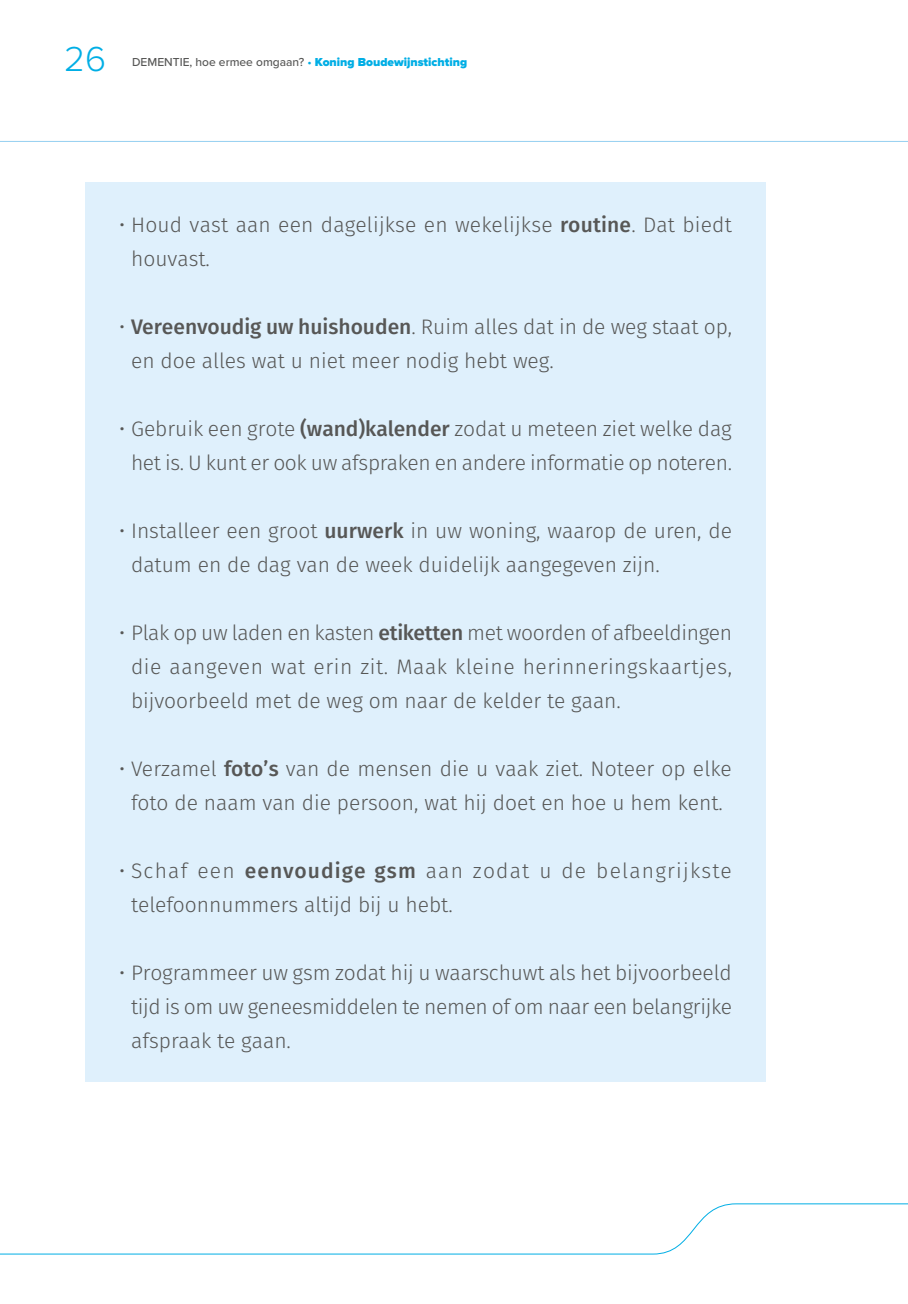
<style>
.page{position:relative;width:908px;height:1304px;background:#fff}
.page>*{position:absolute;margin:0;border:0;box-sizing:border-box;transform-origin:0 0}
.t1{font:300 36px "Proxima Nova";color:#00aee5}
.t2{font:300 21px/34px "Fira Sans";color:#575756}
.t3{font:300 21px/34px "Fira Sans";letter-spacing:.05em;color:#575756}
.t4{font:500 12px "Proxima Nova";color:#575756}
.s1{color:#00aee5}
.s2{font-weight:900;color:#00aee5}
.s3{font-weight:500}
</style>
<div class="page">
<svg style="left:0;top:1203px;width:907px;height:52px"></svg>
<svg style="left:0;top:141px;width:907px;height:1px"></svg>
<div style="left:85px;top:182px;width:680px;height:117px;background:#dff0fc"></div>
<div style="left:85px;top:284px;width:680px;height:117px;background:#dff0fc"></div>
<div style="left:85px;top:386px;width:680px;height:117px;background:#dff0fc"></div>
<div style="left:85px;top:488px;width:680px;height:117px;background:#dff0fc"></div>
<div style="left:85px;top:590px;width:680px;height:151px;background:#dff0fc"></div>
<div style="left:85px;top:726px;width:680px;height:117px;background:#dff0fc"></div>
<div style="left:85px;top:828px;width:680px;height:117px;background:#dff0fc"></div>
<div style="left:85px;top:930px;width:680px;height:151px;background:#dff0fc"></div>
<h1 class="t1" style="left:64px;top:32px;width:43px">26</h1>
<p class="t4" style="left:132px;top:53px;width:336px">DEMENTIE, hoe ermee omgaan? <span class="s1">•</span> <span class="s2">Koning Boudewijnstichting</span></p>
<p class="t2" style="left:131px;top:208px;width:602px;text-indent:-12px">• Houd vast aan een dagelijkse en wekelijkse <span class="s3">routine</span>. Dat biedt houvast.</p>
<p class="t2" style="left:131px;top:310px;width:602px;text-indent:-12px">• <span class="s3">Vereenvoudig uw huishouden</span>. Ruim alles dat in de weg staat op, en doe alles wat u niet meer nodig hebt weg.</p>
<p class="t2" style="left:119px;top:412px;width:614px;text-align:center">• Gebruik een grote <span class="s3">(wand)kalender</span> zodat u meteen ziet welke dag het is. U kunt er ook uw afspraken en andere informatie op noteren.</p>
<p class="t2" style="left:131px;top:514px;width:602px;text-indent:-12px">• Installeer een groot <span class="s3">uurwerk</span> in uw woning, waarop de uren, de datum en de dag van de week duidelijk aangegeven zijn.</p>
<p class="t2" style="left:131px;top:616px;width:602px;text-align:justify;text-indent:-12px">• Plak op uw laden en kasten <span class="s3">etiketten</span> met woorden of afbeeldingen die aangeven wat erin zit. Maak kleine herinneringskaartjes, bijvoorbeeld met de weg om naar de kelder te gaan.</p>
<p class="t2" style="left:119px;top:752px;width:614px;text-align:center">• Verzamel <span class="s3">foto’s</span> van de mensen die u vaak ziet. Noteer op elke foto de naam van die persoon, wat hij doet en hoe u hem kent.</p>
<p class="t3" style="left:131px;top:854px;width:602px;text-indent:-12px">• Schaf een <span class="s3">eenvoudige gsm</span> aan zodat u de belangrijkste telefoonnummers altijd bij u hebt.</p>
<p class="t2" style="left:131px;top:956px;width:602px;text-align:justify;text-indent:-12px">• Programmeer uw gsm zodat hij u waarschuwt als het bijvoorbeeld tijd is om uw geneesmiddelen te nemen of om naar een belangrijke afspraak te gaan.</p>
</div>
